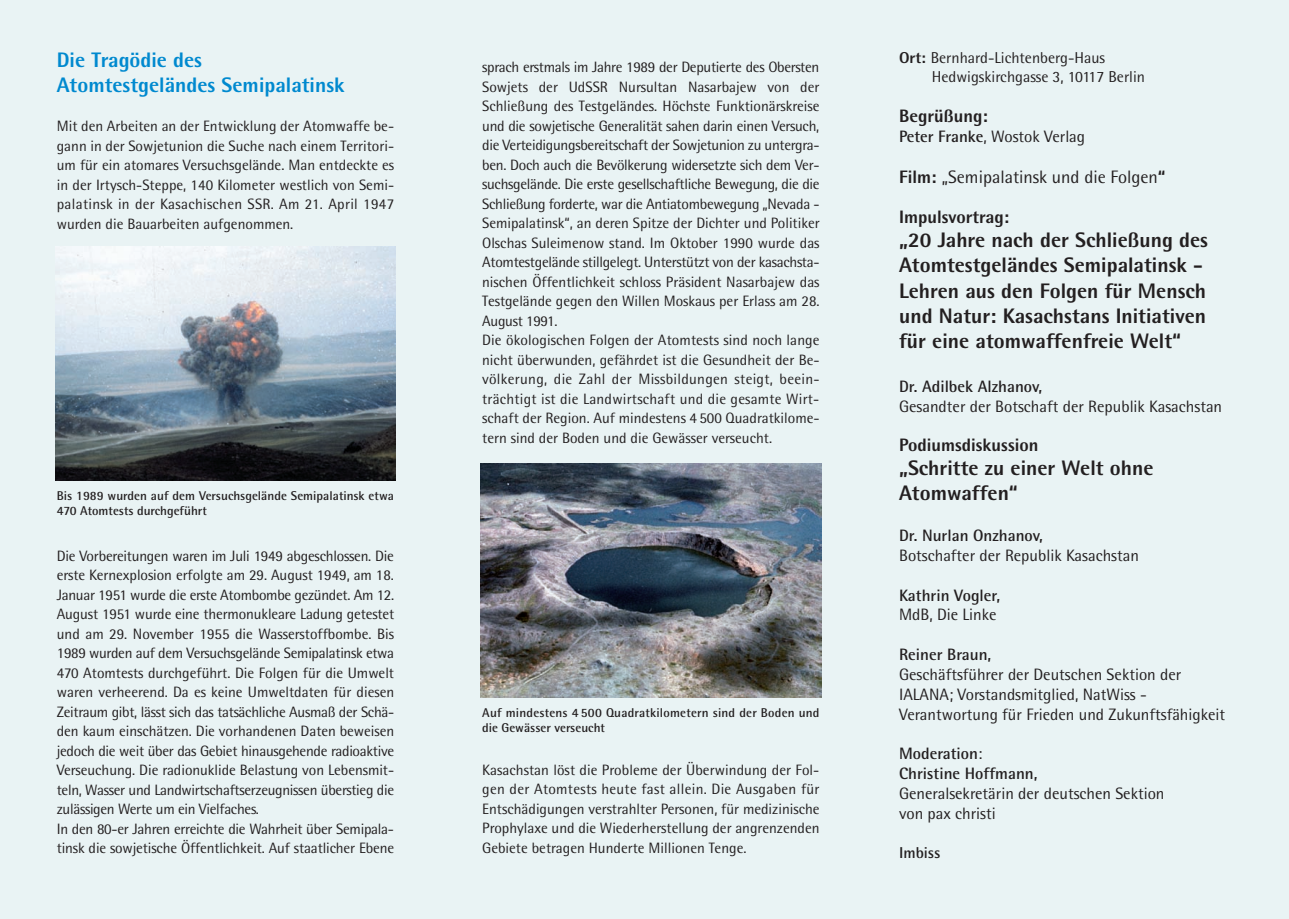
<style>
.page{position:relative;width:1289px;height:919px;background:#fff}
.page>*{position:absolute;margin:0;border:0;box-sizing:border-box;transform-origin:0 0}
.t1{font:800 21px/25.2px "Rotis Semi Sans";color:#231f20}
.t2{font:800 21px/25.2px "Rotis Semi Sans";color:#0089cf}
.t3{font:800 18px "Rotis Semi Sans";color:#231f20}
.t4{font:18px "Rotis Semi Sans";color:#231f20}
.t5{font:16.5px/19.8px "Rotis Semi Sans";color:#231f20}
.t6{font:700 16.5px/19.8px "Rotis Semi Sans";color:#231f20}
.t7{font:15.75px/18.9px "Rotis Semi Sans";color:#231f20}
.t8{font:700 15.75px "Rotis Semi Sans";color:#231f20}
.t9{font:15px/19.5px "Rotis Semi Sans";letter-spacing:-.005em;color:#231f20;text-align:justify}
.t10{font:700 12.75px/15.3px "Rotis Semi Sans";letter-spacing:.005em;color:#231f20}
.s1{font-weight:800}
.s2{font-weight:700}
.s3{font-weight:400}
</style>
<div class="page">
<div style="left:0;top:0;width:1288px;height:918px;background:#e9f3f4"></div>
<div style="left:55px;top:55px;width:1178px;height:808px;background:#e9f3f4"></div>
<img style="left:55px;top:247px;width:340px;height:233px">
<img style="left:480px;top:463px;width:341px;height:234px">
<h1 class="t2" style="left:57px;top:49px;width:289px">Die Tragödie des<br>Atomtestgeländes Semipalatinsk</h1>
<p class="t9" style="left:57px;top:118px;width:339px">Mit den Arbeiten an der Entwicklung der Atomwaffe be&shy;gann in der Sowjetunion die Suche nach einem Territori&shy;um für ein atomares Versuchsgelände. Man entdeckte es in der Irtysch-Steppe, 140 Kilometer westlich von Semi&shy;palatinsk in der Kasachischen SSR. Am 21. April 1947 wurden die Bauarbeiten aufgenommen.</p>
<p class="t10" style="left:57px;top:489px;width:339px">Bis 1989 wurden auf dem Versuchsgelände Semipalatinsk etwa<br>470 Atomtests durchgeführt</p>
<p class="t9" style="left:57px;top:547px;width:339px;text-align:left">Die Vorbereitungen waren im Juli 1949 abgeschlossen. Die erste Kernexplosion erfolgte am 29. August 1949, am 18.<br>Januar 1951 wurde die erste Atombombe gezündet. Am 12.<br>August 1951 wurde eine thermonukleare Ladung getestet und am 29. November 1955 die Wasserstoffbombe. Bis 1989 wurden auf dem Versuchsgelände Semipalatinsk etwa 470 Atomtests durchgeführt. Die Folgen für die Umwelt waren verheerend. Da es keine Umweltdaten für diesen Zeitraum gibt, lässt sich das tatsächliche Ausmaß der Schä&shy;den kaum einschätzen. Die vorhandenen Daten beweisen jedoch die weit über das Gebiet hinausgehende radioaktive Verseuchung. Die radionuklide Belastung von Lebensmit&shy;teln, Wasser und Landwirtschaftserzeugnissen überstieg die zulässigen Werte um ein Vielfaches.<br>In den 80-er Jahren erreichte die Wahrheit über Semipala&shy;tinsk die sowjetische Öffentlichkeit. Auf staatlicher Ebene</p>
<p class="t9" style="left:482px;top:59px;width:339px;text-align:left">sprach erstmals im Jahre 1989 der Deputierte des Obersten Sowjets der UdSSR Nursultan Nasarbajew von der Schließung des Testgeländes. Höchste Funktionärskreise und die sowjetische Generalität sahen darin einen Versuch, die Verteidigungsbereitschaft der Sowjetunion zu untergra&shy;ben. Doch auch die Bevölkerung widersetzte sich dem Ver&shy;suchsgelände. Die erste gesellschaftliche Bewegung, die die Schließung forderte, war die Antiatombewegung „Nevada - Semipalatinsk“, an deren Spitze der Dichter und Politiker Olschas Suleimenow stand. Im Oktober 1990 wurde das Atomtestgelände stillgelegt. Unterstützt von der kasachsta&shy;nischen Öffentlichkeit schloss Präsident Nasarbajew das Testgelände gegen den Willen Moskaus per Erlass am 28.<br>August 1991.<br>Die ökologischen Folgen der Atomtests sind noch lange nicht überwunden, gefährdet ist die Gesundheit der Be&shy;völkerung, die Zahl der Missbildungen steigt, beein&shy;trächtigt ist die Landwirtschaft und die gesamte Wirt&shy;schaft der Region. Auf mindestens 4 500 Quadratkilome&shy;tern sind der Boden und die Gewässer verseucht.</p>
<p class="t10" style="left:482px;top:705px;width:339px">Auf mindestens 4 500 Quadratkilometern sind der Boden und die Gewässer verseucht</p>
<p class="t9" style="left:482px;top:761px;width:339px">Kasachstan löst die Probleme der Überwindung der Fol&shy;gen der Atomtests heute fast allein. Die Ausgaben für Entschädigungen verstrahlter Personen, für medizinische Prophylaxe und die Wiederherstellung der angrenzenden Gebiete betragen Hunderte Millionen Tenge.</p>
<p class="t7" style="left:931px;top:50px;width:215px;text-indent:-33px"><span class="s1">Ort:</span> Bernhard-Lichtenberg-Haus<br>Hedwigskirchgasse 3, 10117 Berlin</p>
<p class="t3" style="left:899px;top:109px;width:90px">Begrüßung:</p>
<p class="t5" style="left:899px;top:128px;width:188px"><span class="s2">Peter Franke</span>, Wostok Verlag</p>
<p class="t4" style="left:899px;top:170px;width:268px"><span class="s1">Film:</span> „Semipalatinsk und die Folgen<span class="s1">“</span></p>
<p class="t3" style="left:899px;top:211px;width:112px">Impulsvortrag:</p>
<h1 class="t1" style="left:899px;top:229px;width:310px">„20 Jahre nach der Schließung des Atomtestgeländes Semipalatinsk - Lehren aus den Folgen für Mensch und Natur: Kasachstans Initiativen für eine atomwaffenfreie Welt“</h1>
<p class="t6" style="left:899px;top:378px;width:145px">Dr. Adilbek Alzhanov,</p>
<p class="t5" style="left:899px;top:397px;width:324px">Gesandter der Botschaft der Republik Kasachstan</p>
<p class="t3" style="left:899px;top:439px;width:141px">Podiumsdiskussion</p>
<h1 class="t1" style="left:899px;top:457px;width:256px">„Schritte zu einer Welt ohne<br>Atomwaffen“</h1>
<p class="t6" style="left:899px;top:527px;width:145px">Dr. Nurlan Onzhanov,</p>
<p class="t5" style="left:899px;top:547px;width:241px">Botschafter der Republik Kasachstan</p>
<p class="t6" style="left:899px;top:586px;width:102px">Kathrin Vogler,</p>
<p class="t5" style="left:899px;top:606px;width:99px">MdB, Die Linke</p>
<p class="t6" style="left:899px;top:646px;width:94px">Reiner Braun,</p>
<p class="t5" style="left:899px;top:666px;width:327px">Geschäftsführer der Deutschen Sektion der<br>IALANA; Vorstandsmitglied, NatWiss -<br>Verantwortung für Frieden und Zukunftsfähigkeit</p>
<p class="t6" style="left:899px;top:745px;width:140px">Moderation<span class="s3">:<br></span>Christine Hoffmann,</p>
<p class="t5" style="left:899px;top:784px;width:267px">Generalsekretärin der deutschen Sektion von pax christi</p>
<p class="t8" style="left:899px;top:846px;width:43px">Imbiss</p>
</div>
